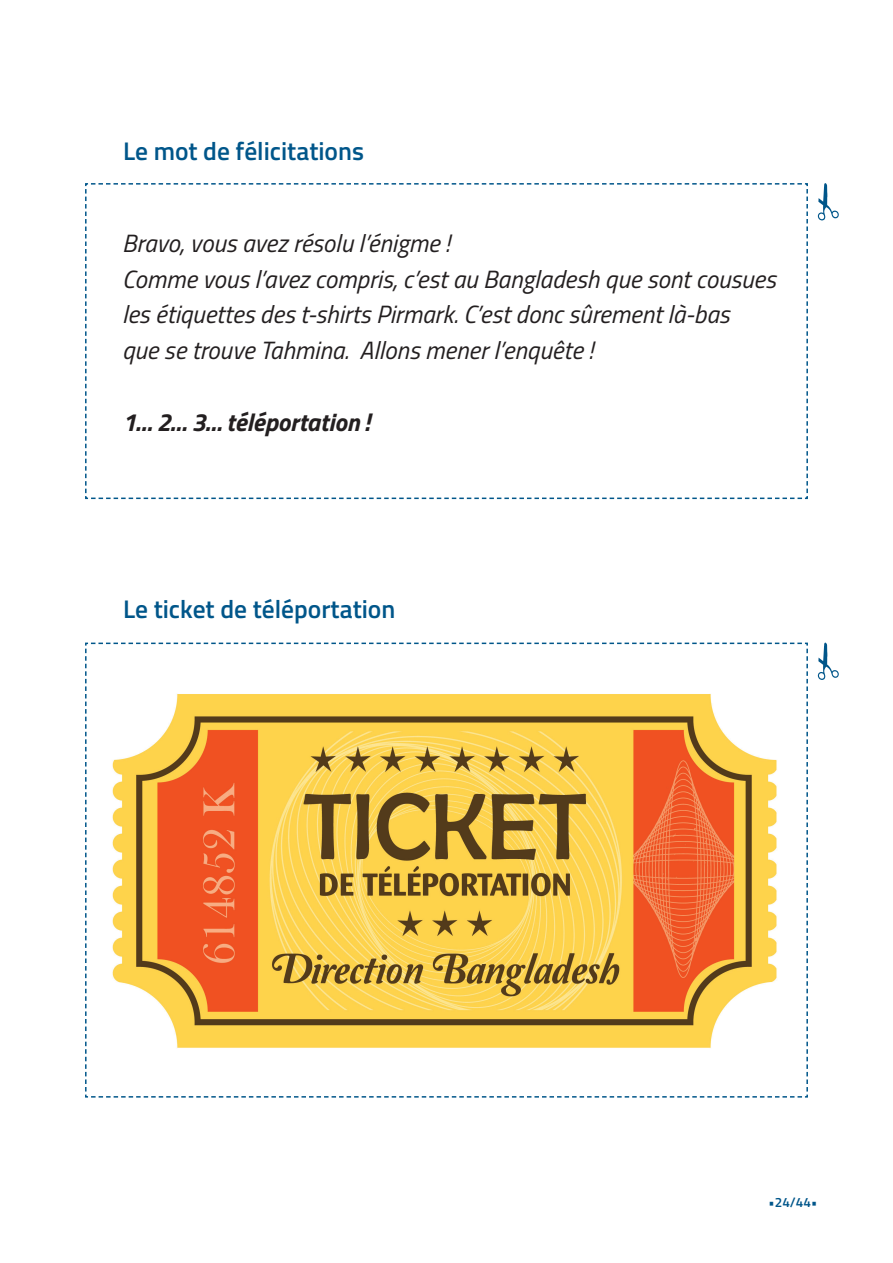
<style>
.page{position:relative;width:893px;height:1263px;background:#fff}
.page>*{position:absolute;margin:0;border:0;box-sizing:border-box;transform-origin:0 0}
.t1{font:600 25.5px "Titillium Web";color:#00568a}
.t2{font:italic 25.05px/35.7px "Titillium Web";color:#231f20}
.t3{font:italic 700 25.05px "Titillium Web";color:#231f20}
.t4{font:600 13.5px "Titillium Web";color:#00568a}
</style>
<div class="page">
<svg style="left:85px;top:183px;width:723px;height:317px"></svg>
<svg style="left:85px;top:642px;width:723px;height:456px"></svg>
<svg style="left:818px;top:642px;width:21px;height:38px"></svg>
<svg style="left:818px;top:183px;width:21px;height:37px"></svg>
<p class="t1" style="left:123px;top:132px;width:243px">Le mot de félicitations</p>
<p class="t2" style="left:122px;top:224px;width:655px">Bravo, vous avez résolu l’énigme !<br>Comme vous l’avez compris, c’est au Bangladesh que sont cousues les étiquettes des t-shirts Pirmark. C’est donc sûrement là-bas<br>que se trouve Tahmina. Allons mener l’enquête !</p>
<p class="t3" style="left:122px;top:402px;width:249px">1… 2… 3… téléportation !</p>
<p class="t1" style="left:123px;top:590px;width:274px">Le ticket de téléportation</p>
<p class="t4" style="left:769px;top:1192px;width:50px">•24/44•</p>
</div>
